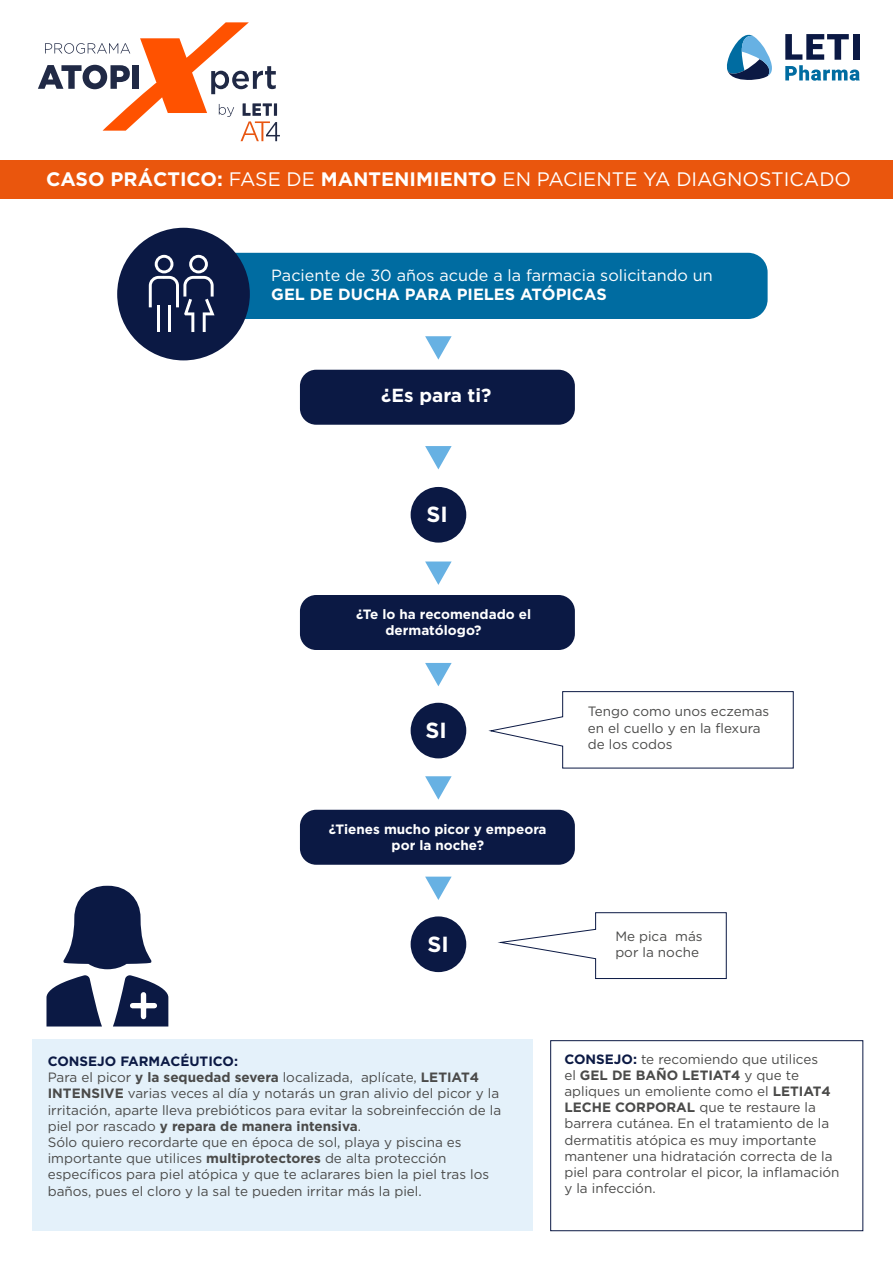
<style>
.page{position:relative;width:893px;height:1263px;background:#fff}
.page>*{position:absolute;margin:0;border:0;box-sizing:border-box;transform-origin:0 0}
.t1{font:700 21.9px "Gotham";color:#fff}
.t2{font:19.5px "Gotham";color:#fff}
.t3{font:700 18.9px "Gotham";color:#fff}
.t4{font:16.2px "Gotham";color:#fff}
.t5{font:700 16.2px "Gotham";color:#fff}
.t6{font:13.5px/16.2px "Gotham";color:#4a4a49}
.t7{font:700 13.5px/16.2px "Gotham";color:#fff}
.s1{font-weight:700}
.s2{font-weight:700;color:#0b1944}
</style>
<div class="page">
<div style="left:188px;top:253px;width:580px;height:66px;background:#006ca1;border-radius:20px"></div>
<div style="left:300px;top:370px;width:275px;height:55px;background:#0b1944;border-radius:16px"></div>
<div style="left:300px;top:595px;width:275px;height:55px;background:#0b1944;border-radius:16px"></div>
<svg style="left:425px;top:336px;width:27px;height:24px"></svg>
<svg style="left:425px;top:561px;width:27px;height:24px"></svg>
<svg style="left:490px;top:691px;width:304px;height:78px"></svg>
<svg style="left:425px;top:663px;width:27px;height:23px"></svg>
<div style="left:300px;top:810px;width:275px;height:55px;background:#0b1944;border-radius:16px"></div>
<svg style="left:425px;top:776px;width:27px;height:24px"></svg>
<div style="left:550px;top:1040px;width:313px;height:191px;border:1px solid #0b1944"></div>
<div style="left:32px;top:1040px;width:500px;height:191px;background:#e4f1fa"></div>
<svg style="left:63px;top:886px;width:89px;height:83px"></svg>
<svg style="left:46px;top:975px;width:56px;height:51px"></svg>
<svg style="left:113px;top:975px;width:55px;height:51px"></svg>
<div style="left:141px;top:995px;width:5px;height:21px;background:#fff"></div>
<div style="left:133px;top:1003px;width:21px;height:5px;background:#fff"></div>
<div style="left:117px;top:228px;width:133px;height:132px;background:#0b1944;border-radius:50%"></div>
<svg style="left:149px;top:255px;width:66px;height:77px"></svg>
<svg style="left:425px;top:877px;width:27px;height:23px"></svg>
<svg style="left:425px;top:446px;width:27px;height:23px"></svg>
<div style="left:411px;top:487px;width:55px;height:56px;background:#0b1944;border-radius:50%"></div>
<div style="left:411px;top:703px;width:55px;height:55px;background:#0b1944;border-radius:50%"></div>
<div style="left:411px;top:916px;width:55px;height:56px;background:#0b1944;border-radius:50%"></div>
<svg style="left:500px;top:912px;width:227px;height:67px"></svg>
<svg style="left:727px;top:34px;width:45px;height:46px"></svg>
<svg style="left:785px;top:34px;width:75px;height:47px"></svg>
<svg style="left:38px;top:22px;width:242px;height:119px"></svg>
<div style="left:0;top:160px;width:893px;height:39px;background:#ea560d"></div>
<h2 class="t2" style="left:46px;top:168px;width:807px"><span class="s1">CASO PRÁCTICO:</span> FASE DE <span class="s1">MANTENIMIENTO</span> EN PACIENTE YA DIAGNOSTICADO</h2>
<p class="t4" style="left:271px;top:266px;width:443px">Paciente de 30 años acude a la farmacia solicitando un</p>
<p class="t5" style="left:271px;top:285px;width:337px">GEL DE DUCHA PARA PIELES ATÓPICAS</p>
<h3 class="t3" style="left:381px;top:384px;width:112px">¿Es para ti?</h3>
<h1 class="t1" style="left:427px;top:502px;width:23px">SI</h1>
<p class="t7" style="left:385px;top:606px;width:147px;text-indent:-29px">¿Te lo ha recomendado el dermatólogo?</p>
<h1 class="t1" style="left:425px;top:718px;width:23px">SI</h1>
<p class="t7" style="left:329px;top:821px;width:219px;text-align:center">¿Tienes mucho picor y empeora por la noche?</p>
<p class="t6" style="left:588px;top:703px;width:183px">Tengo como unos eczemas en el cuello y en la flexura de los codos</p>
<h1 class="t1" style="left:428px;top:931px;width:23px">SI</h1>
<p class="t6" style="left:615px;top:928px;width:89px">Me pica más por la noche</p>
<p class="t6" style="left:48px;top:1053px;width:455px"><span class="s2">CONSEJO FARMACÉUTICO:<br></span>Para el picor <span class="s1">y la sequedad severa</span> localizada, aplícate, <span class="s1">LETIAT4<br>INTENSIVE</span> varias veces al día y notarás un gran alivio del picor y la irritación, aparte lleva prebióticos para evitar la sobreinfección de la piel por rascado <span class="s1">y repara de manera intensiva</span>.<br>Sólo quiero recordarte que en época de sol, playa y piscina es importante que utilices <span class="s1">multiprotectores</span> de alta protección específicos para piel atópica y que te aclarares bien la piel tras los baños, pues el cloro y la sal te pueden irritar más la piel.</p>
<p class="t6" style="left:564px;top:1050px;width:277px"><span class="s2">CONSEJO:</span> te recomiendo que utilices<br>el <span class="s1">GEL DE BAÑO LETIAT4</span> y que te apliques un emoliente como el <span class="s1">LETIAT4<br>LECHE CORPORAL</span> que te restaure la barrera cutánea. En el tratamiento de la dermatitis atópica es muy importante mantener una hidratación correcta de la piel para controlar el picor, la inflamación y la infección.</p>
</div>
